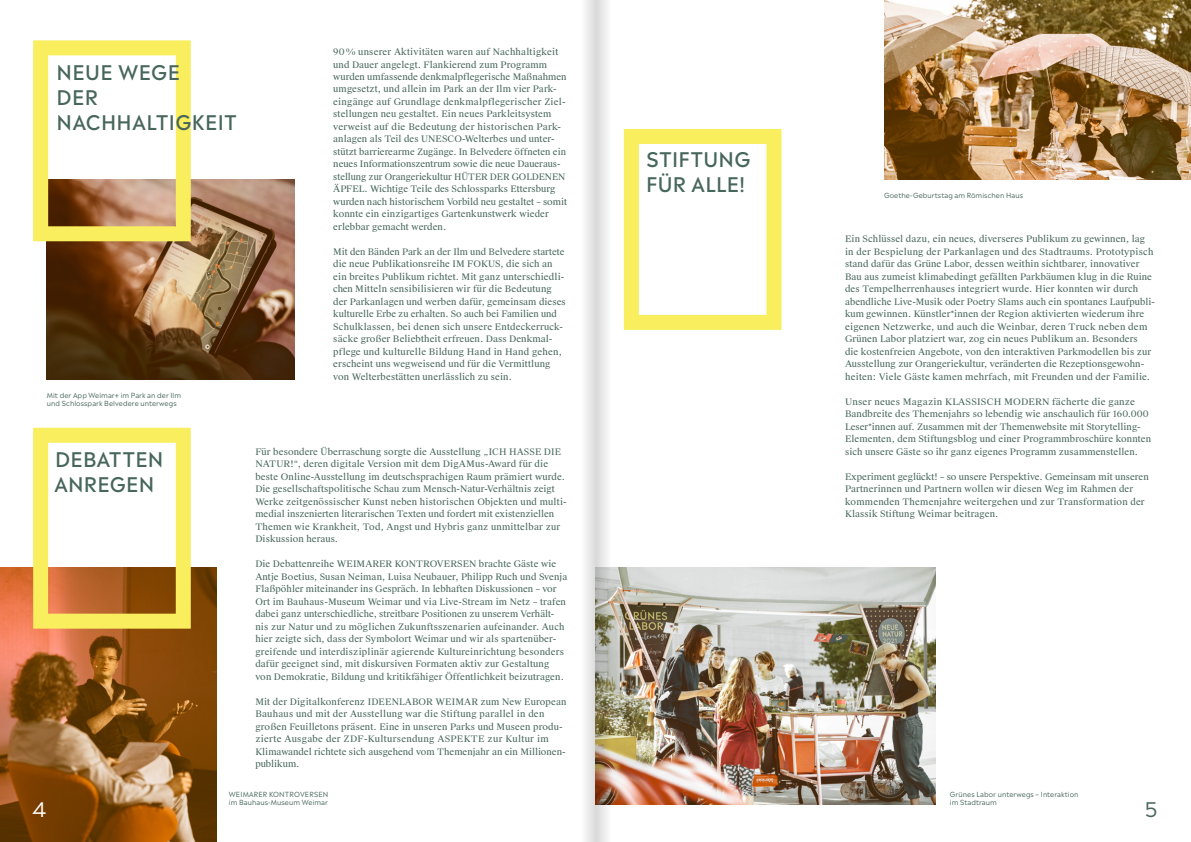
<style>
.page{position:relative;width:1191px;height:842px;background:#fff}
.page>*{position:absolute;margin:0;border:0;box-sizing:border-box;transform-origin:0 0}
.t1{font:500 20px/25px "Madera";letter-spacing:.01em;color:#47665c}
.t2{font:20px "Madera";color:#fff}
.t3{font:20px "Madera";color:#47665c}
.t4{font:9px/12.5px "Suisse Works";letter-spacing:.01em;color:#47665c}
.t5{font:7px/8.4px "Madera";letter-spacing:.01em;color:#47665c}
</style>
<div class="page">
<img style="left:47px;top:180px;width:247px;height:200px">
<svg style="left:624px;top:129px;width:157px;height:201px"></svg>
<svg style="left:33px;top:40px;width:158px;height:201px"></svg>
<img style="left:595px;top:567px;width:340px;height:237px">
<img style="left:0;top:567px;width:216px;height:275px">
<svg style="left:33px;top:428px;width:158px;height:201px"></svg>
<svg style="left:596px;top:1px;width:21px;height:841px"></svg>
<svg style="left:585px;top:1px;width:10px;height:841px;fill:#eaeaea"></svg>
<img style="left:884px;top:0;width:307px;height:180px">
<h1 class="t1" style="left:56px;top:57px;width:182px">NEUE WEGE<br>DER<br>NACHHALTIGKEIT</h1>
<p class="t5" style="left:47px;top:390px;width:136px">Mit der App Weimar+ im Park an der Ilm und Schlosspark Belvedere unterwegs</p>
<h1 class="t1" style="left:54px;top:445px;width:110px">DEBATTEN<br>ANREGEN</h1>
<p class="t4" style="left:333px;top:46px;width:235px">90% unserer Aktivitäten waren auf Nachhaltigkeit und Dauer angelegt. Flankierend zum Programm wurden umfassende denkmalpflegerische Maßnahmen umgesetzt, und allein im Park an der Ilm vier Park&shy;eingänge auf Grundlage denkmalpflegerischer Ziel&shy;stellungen neu gestaltet. Ein neues Parkleitsystem verweist auf die Bedeutung der historischen Park&shy;anlagen als Teil des UNESCO-Welterbes und unter&shy;stützt barrierearme Zugänge. In Belvedere öffneten ein neues Informationszentrum sowie die neue Daueraus&shy;stellung zur Orangeriekultur HÜTER DER GOLDENEN ÄPFEL. Wichtige Teile des Schlossparks Ettersburg wurden nach historischem Vorbild neu gestaltet – somit konnte ein einzigartiges Gartenkunstwerk wieder erlebbar gemacht werden.</p>
<p class="t4" style="left:333px;top:246px;width:234px">Mit den Bänden Park an der Ilm und Belvedere startete die neue Publikationsreihe IM FOKUS, die sich an ein breites Publikum richtet. Mit ganz unterschiedli&shy;chen Mitteln sensibilisieren wir für die Bedeutung der Parkanlagen und werben dafür, gemeinsam dieses kulturelle Erbe zu erhalten. So auch bei Familien und Schulklassen, bei denen sich unsere Entdeckerruck&shy;säcke großer Beliebtheit erfreuen. Dass Denkmal&shy;pflege und kulturelle Bildung Hand in Hand gehen, erscheint uns wegweisend und für die Vermittlung von Welterbestätten unerlässlich zu sein.</p>
<p class="t4" style="left:255px;top:446px;width:313px">Für besondere Überraschung sorgte die Ausstellung „ICH HASSE DIE NATUR!“, deren digitale Version mit dem DigAMus-Award für die beste Online-Ausstellung im deutschsprachigen Raum prämiert wurde.<br>Die gesellschaftspolitische Schau zum Mensch-Natur-Verhältnis zeigt Werke zeitgenössischer Kunst neben historischen Objekten und multi&shy;medial inszenierten literarischen Texten und fordert mit existenziellen Themen wie Krankheit, Tod, Angst und Hybris ganz unmittelbar zur Diskussion heraus.</p>
<p class="t4" style="left:255px;top:558px;width:313px">Die Debattenreihe WEIMARER KONTROVERSEN brachte Gäste wie Antje Boetius, Susan Neiman, Luisa Neubauer, Philipp Ruch und Svenja Flaßpöhler miteinander ins Gespräch. In lebhaften Diskussionen – vor Ort im Bauhaus-Museum Weimar und via Live-Stream im Netz – trafen dabei ganz unterschiedliche, streitbare Positionen zu unserem Verhält-- nis zur Natur und zu möglichen Zukunftsszenarien aufeinander. Auch hier zeigte sich, dass der Symbolort Weimar und wir als spartenüber&shy;greifende und interdisziplinär agierende Kultureinrichtung besonders dafür geeignet sind, mit diskursiven Formaten aktiv zur Gestaltung von Demokratie, Bildung und kritikfähiger Öffentlichkeit beizutragen.</p>
<p class="t4" style="left:255px;top:695px;width:313px">Mit der Digitalkonferenz IDEENLABOR WEIMAR zum New European Bauhaus und mit der Ausstellung war die Stiftung parallel in den großen Feuilletons präsent. Eine in unseren Parks und Museen produ&shy;zierte Ausgabe der ZDF-Kultursendung ASPEKTE zur Kultur im Klimawandel richtete sich ausgehend vom Themenjahr an ein Millionen&shy;publikum.</p>
<h1 class="t1" style="left:646px;top:145px;width:106px">STIFTUNG<br>FÜR ALLE!</h1>
<p class="t5" style="left:884px;top:190px;width:140px">Goethe-Geburtstag am Römischen Haus</p>
<p class="t4" style="left:845px;top:233px;width:310px">Ein Schlüssel dazu, ein neues, diverseres Publikum zu gewinnen, lag in der Bespielung der Parkanlagen und des Stadtraums. Prototypisch stand dafür das Grüne Labor, dessen weithin sichtbarer, innovativer Bau aus zumeist klimabedingt gefällten Parkbäumen klug in die Ruine des Tempelherrenhauses integriert wurde. Hier konnten wir durch abendliche Live-Musik oder Poetry Slams auch ein spontanes Laufpubli&shy;kum gewinnen. Künstler*innen der Region aktivierten wiederum ihre eigenen Netzwerke, und auch die Weinbar, deren Truck neben dem Grünen Labor platziert war, zog ein neues Publikum an. Besonders<br>die kostenfreien Angebote, von den interaktiven Parkmodellen bis zur Ausstellung zur Orangeriekultur, veränderten die Rezeptionsgewohn&shy;heiten: Viele Gäste kamen mehrfach, mit Freunden und der Familie.</p>
<p class="t4" style="left:845px;top:396px;width:308px">Unser neues Magazin KLASSISCH MODERN fächerte die ganze Bandbreite des Themenjahrs so lebendig wie anschaulich für 160.000<br>Leser*innen auf. Zusammen mit der Themenwebsite mit Storytelling-Elementen, dem Stiftungsblog und einer Programmbroschüre konnten sich unsere Gäste so ihr ganz eigenes Programm zusammenstellen.</p>
<p class="t4" style="left:845px;top:470px;width:305px">Experiment geglückt! – so unsere Perspektive. Gemeinsam mit unseren Partnerinnen und Partnern wollen wir diesen Weg im Rahmen der kommenden Themenjahre weitergehen und zur Transformation der Klassik Stiftung Weimar beitragen.</p>
<p class="t5" style="left:229px;top:789px;width:101px">WEIMARER KONTROVERSEN im Bauhaus-Museum Weimar</p>
<p class="t5" style="left:950px;top:789px;width:130px">Grünes Labor unterwegs – Interaktion im Stadtraum</p>
<h1 class="t2" style="left:33px;top:792px;width:16px">4</h1>
<h1 class="t3" style="left:1145px;top:792px;width:14px">5</h1>
</div>
